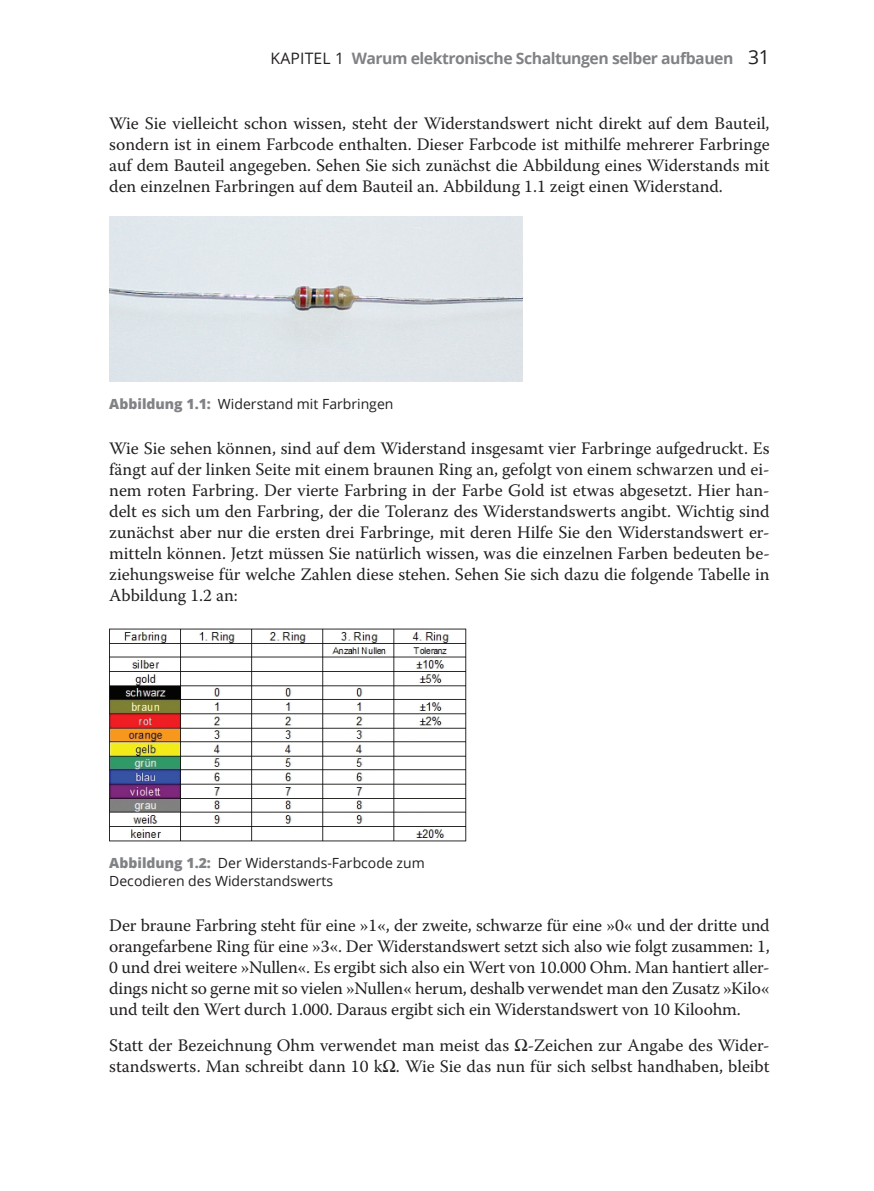
<style>
.page{position:relative;width:874px;height:1191px;background:#fff}
.page>*{position:absolute;margin:0;border:0;box-sizing:border-box;transform-origin:0 0}
.t1{font:17.5px/21px "Warnock Pro";color:#231f20;text-align:justify}
.t2{font:700 15.75px "Open Sans";letter-spacing:-.03em;color:#808285}
.t3{font:14px/17.5px "Open Sans";color:#231f20}
.s1{font-weight:400;color:#231f20}
.s2{font-weight:400;font-size:19.25px;color:#231f20}
.s3{font-weight:800;color:#808285}
</style>
<div class="page">
<div style="left:109px;top:217px;width:413px;height:164px;background:#e0e6eb"></div>
<img style="left:109px;top:628px;width:357px;height:213px">
<p class="t2" style="left:270px;top:48px;width:500px"><span class="s1">KAPITEL 1</span> Warum elektronische Schaltungen selber aufbauen <span class="s2">31</span></p>
<p class="t1" style="left:109px;top:112px;width:661px">Wie Sie vielleicht schon wissen, steht der Widerstandswert nicht direkt auf dem Bauteil, sondern ist in einem Farbcode enthalten. Dieser Farbcode ist mithilfe mehrerer Farbringe auf dem Bauteil angegeben. Sehen Sie sich zunächst die Abbildung eines Widerstands mit den einzelnen Farbringen auf dem Bauteil an. Abbildung 1.1 zeigt einen Widerstand.</p>
<p class="t3" style="left:109px;top:394px;width:285px"><span class="s3">Abbildung 1.1:</span> Widerstand mit Farbringen</p>
<p class="t1" style="left:109px;top:437px;width:661px">Wie Sie sehen können, sind auf dem Widerstand insgesamt vier Farbringe aufgedruckt. Es fängt auf der linken Seite mit einem braunen Ring an, gefolgt von einem schwarzen und ei&shy;nem roten Farbring. Der vierte Farbring in der Farbe Gold ist etwas abgesetzt. Hier han&shy;delt es sich um den Farbring, der die Toleranz des Widerstandswerts angibt. Wichtig sind zunächst aber nur die ersten drei Farbringe, mit deren Hilfe Sie den Widerstandswert er&shy;mitteln können. Jetzt müssen Sie natürlich wissen, was die einzelnen Farben bedeuten be&shy;ziehungsweise für welche Zahlen diese stehen. Sehen Sie sich dazu die folgende Tabelle in Abbildung 1.2 an:</p>
<p class="t3" style="left:109px;top:854px;width:317px"><span class="s3">Abbildung 1.2:</span> Der Widerstands-Farbcode zum<br>Decodieren des Widerstandswerts</p>
<p class="t1" style="left:109px;top:915px;width:661px">Der braune Farbring steht für eine »1«, der zweite, schwarze für eine »0« und der dritte und orangefarbene Ring für eine »3«. Der Widerstandswert setzt sich also wie folgt zusammen: 1, 0 und drei weitere »Nullen«. Es ergibt sich also ein Wert von 10.000 Ohm. Man hantiert aller&shy;dings nicht so gerne mit so vielen »Nullen« herum, deshalb verwendet man den Zusatz »Kilo« und teilt den Wert durch 1.000. Daraus ergibt sich ein Widerstandswert von 10 Kiloohm.</p>
<p class="t1" style="left:109px;top:1034px;width:661px">Statt der Bezeichnung Ohm verwendet man meist das -Zeichen zur Angabe des Wider&shy;standswerts. Man schreibt dann 10 k . Wie Sie das nun für sich selbst handhaben, bleibt</p>
</div>
